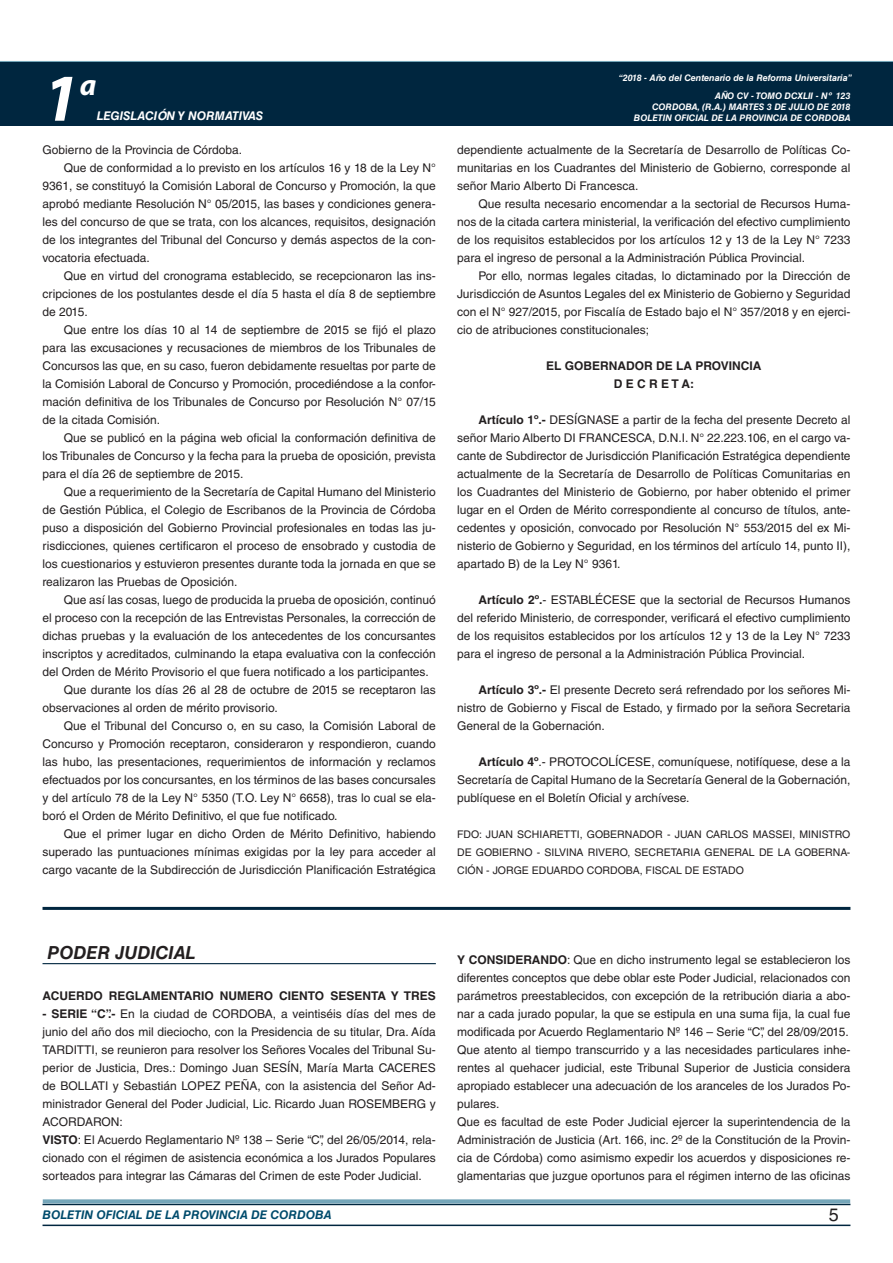
<style>
.page{position:relative;width:893px;height:1263px;background:#fff}
.page>*{position:absolute;margin:0;border:0;box-sizing:border-box;transform-origin:0 0}
.t1{font:italic 700 67.5px "Myriad Pro";color:#fff}
.t2{font:italic 700 30px "Myriad Pro";color:#fff}
.NOMBRE_DE_MINISTERIO{font:italic 700 18px "Helvetica LT Std";color:#231f20}
.t3{font:18px "Helvetica LT Std";color:#231f20}
.TEXTO_BASE{font:12px/18px "Helvetica LT Std";color:#231f20;text-align:justify}
.TEXTO_BASE-2{font:700 12px "Helvetica LT Std";color:#231f20}
.t4{font:italic 700 12px "Helvetica LT Std";color:#004b6c}
.t5{font:italic 700 12px "Helvetica LT Std";color:#fff}
.FIRMA{font:10.5px/18px "Helvetica LT Std";color:#231f20;text-align:justify}
.t6{font:italic 700 9px/10.8px "Helvetica LT Std";color:#fff;text-align:right}
.s1{font-weight:700}
</style>
<div class="page">
<div style="left:0;top:61px;width:893px;height:6px;background:#73a5b8"></div>
<div style="left:0;top:62px;width:893px;height:64px;background:#00263f"></div>
<hr style="left:43px;top:1224px;width:807px;height:2px;background:#00263f">
<div style="left:42px;top:1198px;width:809px;height:8px;background:#fff;opacity:.75"></div>
<hr style="left:43px;top:907px;width:807px;height:3px;background:#00263f">
<hr style="left:43px;top:963px;width:393px;height:1px;background:#00263f">
<h1 class="t1" style="left:43px;top:54px;width:38px">1</h1>
<h2 class="t2" style="left:80px;top:66px;width:18px">a</h2>
<p class="t5" style="left:97px;top:109px;width:168px">LEGISLACIÓN Y NORMATIVAS</p>
<p class="TEXTO_BASE" style="left:43px;top:141px;width:201px">Gobierno de la Provincia de Córdoba.</p>
<p class="TEXTO_BASE" style="left:43px;top:159px;width:395px;text-indent:21px">Que de conformidad a lo previsto en los artículos 16 y 18 de la Ley N° 9361, se constituyó la Comisión Laboral de Concurso y Promoción, la que aprobó mediante Resolución N° 05/2015, las bases y condiciones genera&shy;les del concurso de que se trata, con los alcances, requisitos, designación de los integrantes del Tribunal del Concurso y demás aspectos de la con&shy;vocatoria efectuada.</p>
<p class="TEXTO_BASE" style="left:43px;top:267px;width:395px;text-indent:21px">Que en virtud del cronograma establecido, se recepcionaron las ins&shy;cripciones de los postulantes desde el día 5 hasta el día 8 de septiembre de 2015.</p>
<p class="TEXTO_BASE" style="left:43px;top:321px;width:395px;text-indent:21px">Que entre los días 10 al 14 de septiembre de 2015 se fijó el plazo para las excusaciones y recusaciones de miembros de los Tribunales de Concursos las que, en su caso, fueron debidamente resueltas por parte de la Comisión Laboral de Concurso y Promoción, procediéndose a la confor&shy;mación definitiva de los Tribunales de Concurso por Resolución N° 07/15 de la citada Comisión.</p>
<p class="TEXTO_BASE" style="left:43px;top:429px;width:395px;text-indent:21px">Que se publicó en la página web oficial la conformación definitiva de los Tribunales de Concurso y la fecha para la prueba de oposición, prevista para el día 26 de septiembre de 2015.</p>
<p class="TEXTO_BASE" style="left:43px;top:483px;width:395px;text-indent:21px">Que a requerimiento de la Secretaría de Capital Humano del Ministerio de Gestión Pública, el Colegio de Escribanos de la Provincia de Córdoba puso a disposición del Gobierno Provincial profesionales en todas las ju&shy;risdicciones, quienes certificaron el proceso de ensobrado y custodia de los cuestionarios y estuvieron presentes durante toda la jornada en que se realizaron las Pruebas de Oposición.</p>
<p class="TEXTO_BASE" style="left:43px;top:591px;width:395px;text-indent:21px">Que así las cosas, luego de producida la prueba de oposición, continuó el proceso con la recepción de las Entrevistas Personales, la corrección de dichas pruebas y la evaluación de los antecedentes de los concursantes inscriptos y acreditados, culminando la etapa evaluativa con la confección del Orden de Mérito Provisorio el que fuera notificado a los participantes.</p>
<p class="TEXTO_BASE" style="left:43px;top:681px;width:395px;text-indent:21px">Que durante los días 26 al 28 de octubre de 2015 se receptaron las observaciones al orden de mérito provisorio.</p>
<p class="TEXTO_BASE" style="left:43px;top:717px;width:395px;text-indent:21px">Que el Tribunal del Concurso o, en su caso, la Comisión Laboral de Concurso y Promoción receptaron, consideraron y respondieron, cuando las hubo, las presentaciones, requerimientos de información y reclamos efectuados por los concursantes, en los términos de las bases concursales y del artículo 78 de la Ley N° 5350 (T.O. Ley N° 6658), tras lo cual se ela&shy;boró el Orden de Mérito Definitivo, el que fue notificado.</p>
<p class="TEXTO_BASE" style="left:43px;top:825px;width:395px;text-indent:21px">Que el primer lugar en dicho Orden de Mérito Definitivo, habiendo superado las puntuaciones mínimas exigidas por la ley para acceder al cargo vacante de la Subdirección de Jurisdicción Planificación Estratégica</p>
<p class="t6" style="left:619px;top:72px;width:235px">“2018 - Año del Centenario de la Reforma Universitaria”</p>
<p class="t6" style="left:634px;top:91px;width:218px">AÑO CV - TOMO DCXLII - Nº 123<br>CORDOBA, (R.A.) MARTES 3 DE JULIO DE 2018<br>BOLETIN OFICIAL DE LA PROVINCIA DE CORDOBA</p>
<p class="TEXTO_BASE" style="left:457px;top:141px;width:395px">dependiente actualmente de la Secretaría de Desarrollo de Políticas Co&shy;munitarias en los Cuadrantes del Ministerio de Gobierno, corresponde al señor Mario Alberto Di Francesca.</p>
<p class="TEXTO_BASE" style="left:457px;top:195px;width:395px;text-indent:21px">Que resulta necesario encomendar a la sectorial de Recursos Huma&shy;nos de la citada cartera ministerial, la verificación del efectivo cumplimiento de los requisitos establecidos por los artículos 12 y 13 de la Ley N° 7233 para el ingreso de personal a la Administración Pública Provincial.</p>
<p class="TEXTO_BASE" style="left:457px;top:267px;width:395px;text-indent:21px">Por ello, normas legales citadas, lo dictaminado por la Dirección de Jurisdicción de Asuntos Legales del ex Ministerio de Gobierno y Seguridad con el N° 927/2015, por Fiscalía de Estado bajo el N° 357/2018 y en ejerci&shy;cio de atribuciones constitucionales;</p>
<p class="TEXTO_BASE-2" style="left:546px;top:358px;width:217px">EL GOBERNADOR DE LA PROVINCIA</p>
<p class="TEXTO_BASE-2" style="left:614px;top:376px;width:82px">D E C R E T A:</p>
<p class="TEXTO_BASE" style="left:457px;top:411px;width:395px;text-indent:21px"><span class="s1">Artículo 1º.-</span> DESÍGNASE a partir de la fecha del presente Decreto al señor Mario Alberto DI FRANCESCA, D.N.I. N° 22.223.106, en el cargo va&shy;cante de Subdirector de Jurisdicción Planificación Estratégica dependiente actualmente de la Secretaría de Desarrollo de Políticas Comunitarias en los Cuadrantes del Ministerio de Gobierno, por haber obtenido el primer lugar en el Orden de Mérito correspondiente al concurso de títulos, ante&shy;cedentes y oposición, convocado por Resolución N° 553/2015 del ex Mi&shy;nisterio de Gobierno y Seguridad, en los términos del artículo 14, punto II), apartado B) de la Ley N° 9361.</p>
<p class="TEXTO_BASE" style="left:457px;top:591px;width:395px;text-indent:21px"><span class="s1">Artículo 2º.</span>- ESTABLÉCESE que la sectorial de Recursos Humanos del referido Ministerio, de corresponder, verificará el efectivo cumplimiento de los requisitos establecidos por los artículos 12 y 13 de la Ley N° 7233 para el ingreso de personal a la Administración Pública Provincial.</p>
<p class="TEXTO_BASE" style="left:457px;top:681px;width:395px;text-indent:21px"><span class="s1">Artículo 3º.-</span> El presente Decreto será refrendado por los señores Mi&shy;nistro de Gobierno y Fiscal de Estado, y firmado por la señora Secretaria General de la Gobernación.</p>
<p class="TEXTO_BASE" style="left:457px;top:753px;width:395px;text-indent:21px"><span class="s1">Artículo 4º</span>.- PROTOCOLÍCESE, comuníquese, notifíquese, dese a la Secretaría de Capital Humano de la Secretaría General de la Gobernación, publíquese en el Boletín Oficial y archívese.</p>
<p class="FIRMA" style="left:457px;top:825px;width:395px">FDO: JUAN SCHIARETTI, GOBERNADOR - JUAN CARLOS MASSEI, MINISTRO DE GOBIERNO - SILVINA RIVERO, SECRETARIA GENERAL DE LA GOBERNA-CIÓN - JORGE EDUARDO CORDOBA, FISCAL DE ESTADO</p>
<p class="NOMBRE_DE_MINISTERIO" style="left:48px;top:941px;width:150px">PODER JUDICIAL</p>
<p class="TEXTO_BASE-2" style="left:43px;top:988px;width:395px">ACUERDO REGLAMENTARIO NUMERO CIENTO SESENTA Y TRES</p>
<p class="TEXTO_BASE" style="left:43px;top:1005px;width:395px"><span class="s1">- SERIE “C”.-</span> En la ciudad de CORDOBA, a veintiséis días del mes de junio del año dos mil dieciocho, con la Presidencia de su titular, Dra. Aída TARDITTI, se reunieron para resolver los Señores Vocales del Tribunal Su&shy;perior de Justicia, Dres.: Domingo Juan SESÍN, María Marta CACERES de BOLLATI y Sebastián LOPEZ PEÑA, con la asistencia del Señor Ad&shy;ministrador General del Poder Judicial, Lic. Ricardo Juan ROSEMBERG y ACORDARON:</p>
<p class="TEXTO_BASE" style="left:43px;top:1131px;width:395px"><span class="s1">VISTO</span>: El Acuerdo Reglamentario Nº 138 – Serie “C”, del 26/05/2014, rela&shy;cionado con el régimen de asistencia económica a los Jurados Populares sorteados para integrar las Cámaras del Crimen de este Poder Judicial.</p>
<p class="TEXTO_BASE" style="left:457px;top:951px;width:395px"><span class="s1">Y CONSIDERANDO</span>: Que en dicho instrumento legal se establecieron los diferentes conceptos que debe oblar este Poder Judicial, relacionados con parámetros preestablecidos, con excepción de la retribución diaria a abo&shy;nar a cada jurado popular, la que se estipula en una suma fija, la cual fue modificada por Acuerdo Reglamentario Nº 146 – Serie “C”, del 28/09/2015.</p>
<p class="TEXTO_BASE" style="left:457px;top:1041px;width:395px">Que atento al tiempo transcurrido y a las necesidades particulares inhe&shy;rentes al quehacer judicial, este Tribunal Superior de Justicia considera apropiado establecer una adecuación de los aranceles de los Jurados Po&shy;pulares.</p>
<p class="TEXTO_BASE" style="left:457px;top:1113px;width:395px">Que es facultad de este Poder Judicial ejercer la superintendencia de la Administración de Justicia (Art. 166, inc. 2º de la Constitución de la Provin&shy;cia de Córdoba) como asimismo expedir los acuerdos y disposiciones re&shy;glamentarias que juzgue oportunos para el régimen interno de las oficinas</p>
<p class="t4" style="left:43px;top:1208px;width:290px">BOLETIN OFICIAL DE LA PROVINCIA DE CORDOBA</p>
<h3 class="t3" style="left:829px;top:1204px;width:12px">5</h3>
</div>
